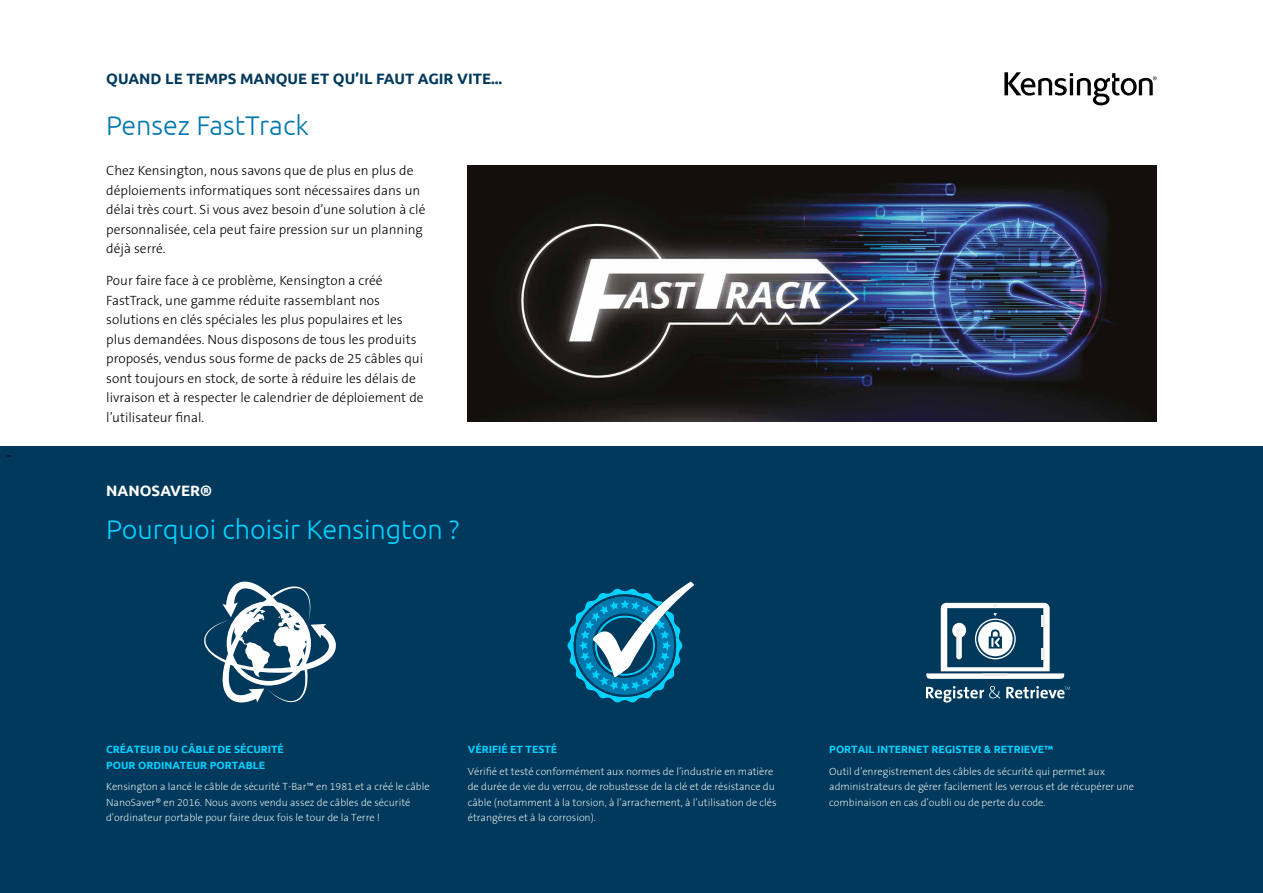
<style>
.page{position:relative;width:1263px;height:893px;background:#fff}
.page>*{position:absolute;margin:0;border:0;box-sizing:border-box;transform-origin:0 0}
.Body{font:300 27px "Ubuntu";color:#00d1ff}
.Body-2{font:300 27px "Ubuntu";color:#0078ae}
.t1{font:18px "Minion Pro";color:#000}
.Body-3{font:700 15px "Ubuntu";color:#00395b}
.Body-4{font:700 15px "Ubuntu";color:#fff}
.Bulleted_text{font:13.5px/19.5px "The Sans KENSINGTON3 Li";color:#000}
.Body-5{font:10.5px/15.1px "The Sans KENSINGTON2 XL";color:#fff}
.t2{font:700 10.5px/15.1px "Ubuntu";color:#00d1ff}
</style>
<div class="page">
<div style="left:0;top:446px;width:1263px;height:447px;background:#00395b"></div>
<svg style="left:1004px;top:72px;width:153px;height:33px"></svg>
<img style="left:468px;top:165px;width:689px;height:257px">
<svg style="left:204px;top:581px;width:132px;height:122px"></svg>
<svg style="left:926px;top:686px;width:74px;height:16px"></svg>
<svg style="left:1006px;top:686px;width:64px;height:12px"></svg>
<svg style="left:926px;top:603px;width:138px;height:76px"></svg>
<svg style="left:567px;top:582px;width:127px;height:121px"></svg>
<p class="t1" style="left:6px;top:442px;width:8px">-</p>
<p class="Body-3" style="left:106px;top:69px;width:397px">QUAND LE TEMPS MANQUE ET QU’IL FAUT AGIR VITE...</p>
<p class="Body-2" style="left:106px;top:109px;width:204px">Pensez FastTrack</p>
<p class="Bulleted_text" style="left:106px;top:162px;width:321px">Chez Kensington, nous savons que de plus en plus de déploiements informatiques sont nécessaires dans un délai très court. Si vous avez besoin d’une solution à clé personnalisée, cela peut faire pression sur un planning déjà serré.</p>
<p class="Bulleted_text" style="left:106px;top:272px;width:319px">Pour faire face à ce problème, Kensington a créé FastTrack, une gamme réduite rassemblant nos solutions en clés spéciales les plus populaires et les plus demandées. Nous disposons de tous les produits proposés, vendus sous forme de packs de 25 câbles qui sont toujours en stock, de sorte à réduire les délais de livraison et à respecter le calendrier de déploiement de l’utilisateur final.</p>
<p class="Body-4" style="left:106px;top:482px;width:107px">NANOSAVER®</p>
<p class="Body" style="left:106px;top:513px;width:355px">Pourquoi choisir Kensington ?</p>
<p class="t2" style="left:106px;top:742px;width:179px">CRÉATEUR DU CÂBLE DE SÉCURITÉ<br>POUR ORDINATEUR PORTABLE</p>
<p class="Body-5" style="left:106px;top:780px;width:325px">Kensington a lancé le câble de sécurité T-Bar™ en 1981 et a créé le câble<br>NanoSaver® en 2016. Nous avons vendu assez de câbles de sécurité d’ordinateur portable pour faire deux fois le tour de la Terre !</p>
<p class="t2" style="left:468px;top:742px;width:91px">VÉRIFIÉ ET TESTÉ</p>
<p class="Body-5" style="left:468px;top:764px;width:310px">Vérifié et testé conformément aux normes de l’industrie en matière de durée de vie du verrou, de robustesse de la clé et de résistance du câble (notamment à la torsion, à l’arrachement, à l’utilisation de clés étrangères et à la corrosion).</p>
<p class="t2" style="left:829px;top:742px;width:225px">PORTAIL INTERNET REGISTER &amp; RETRIEVE™</p>
<p class="Body-5" style="left:829px;top:764px;width:306px">Outil d’enregistrement des câbles de sécurité qui permet aux administrateurs de gérer facilement les verrous et de récupérer une combinaison en cas d’oubli ou de perte du code.</p>
</div>
